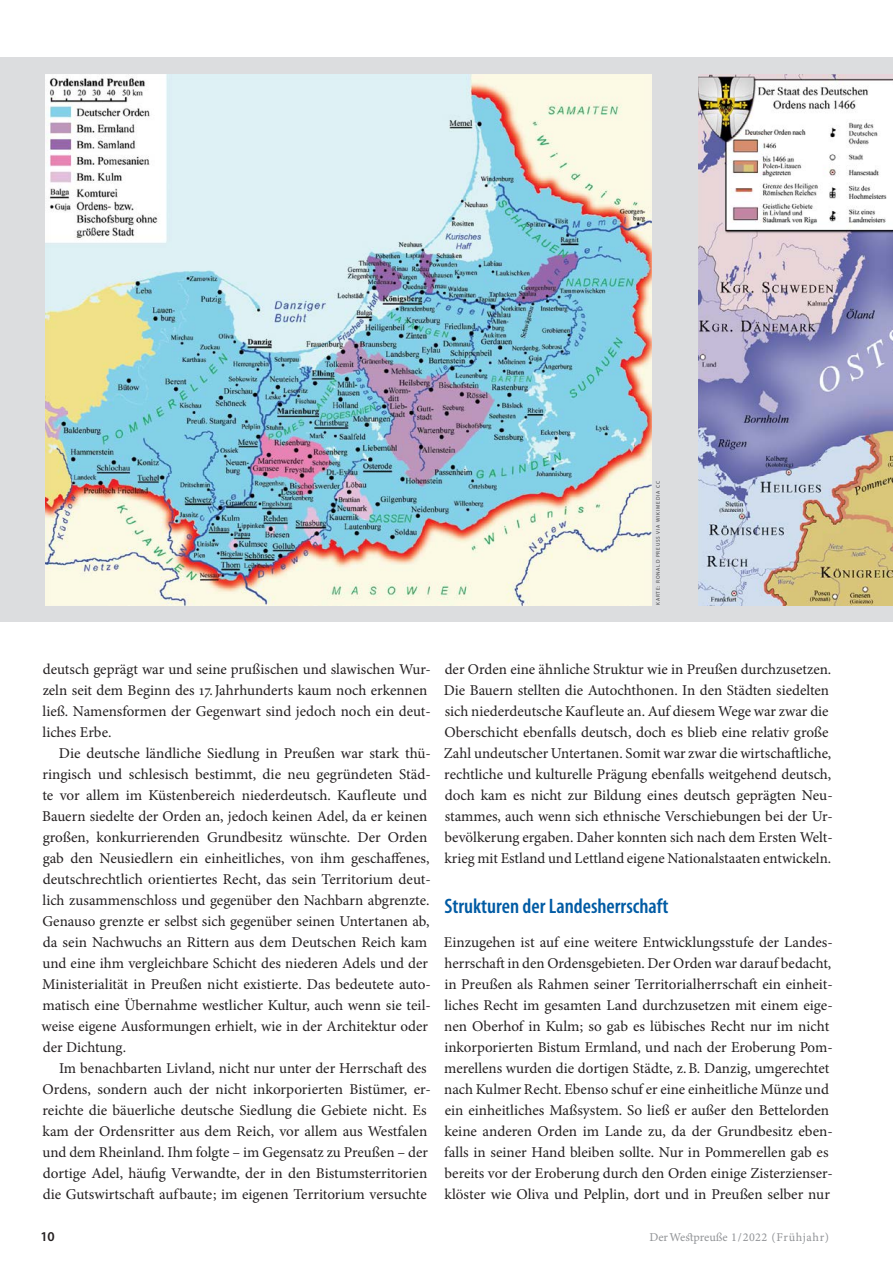
<style>
.page{position:relative;width:893px;height:1263px;background:#fff}
.page>*{position:absolute;margin:0;border:0;box-sizing:border-box;transform-origin:0 0}
.t1{font:600 condensed 21px "Myriad Pro";color:#015ba4}
.t2{font:15px/21px "Minion Pro";color:#231f20}
.t3{font:600 13.5px "Myriad Pro";color:#231f20}
.t4{font:12px "Minion Pro Capt";color:#939598}
.t5{font:5.25px "Myriad Pro";letter-spacing:.16em;color:#3e3e3f}
</style>
<div class="page">
<div style="left:0;top:58px;width:893px;height:564px;background:#dcdddf"></div>
<img style="left:46px;top:75px;width:606px;height:530px">
<img style="left:698px;top:75px;width:195px;height:530px">
<p class="t5" style="left:655px;top:605px;width:125px;rotate:-90deg">KARTE: RONALD PREUSS VIA WIKIMEDIA CC</p>
<p class="t2" style="left:43px;top:658px;width:390px">deutsch geprägt war und seine prußischen und slawischen Wur&shy;zeln seit dem Beginn des 17.Jahrhunderts kaum noch erkennen ließ. Namensformen der Gegenwart sind jedoch noch ein deut&shy;liches Erbe.</p>
<p class="t2" style="left:42px;top:742px;width:391px;text-indent:17px">Die deutsche ländliche Siedlung in Preußen war stark thü&shy;ringisch und schlesisch bestimmt, die neu gegründeten Städ&shy;te vor allem im Küstenbereich niederdeutsch. Kaufleute und Bauern siedelte der Orden an, jedoch keinen Adel, da er keinen großen, konkurrierenden Grundbesitz wünschte. Der Orden gab den Neusiedlern ein einheitliches, von ihm geschaffenes, deutschrechtlich orientiertes Recht, das sein Territorium deut&shy;lich zusammenschloss und gegenüber den Nachbarn abgrenzte.<br>Genauso grenzte er selbst sich gegenüber seinen Untertanen ab, da sein Nachwuchs an Rittern aus dem Deutschen Reich kam und eine ihm vergleichbare Schicht des niederen Adels und der Ministerialität in Preußen nicht existierte. Das bedeutete auto&shy;matisch eine Übernahme westlicher Kultur, auch wenn sie teil&shy;weise eigene Ausformungen erhielt, wie in der Architektur oder der Dichtung.</p>
<p class="t2" style="left:42px;top:1057px;width:390px;text-indent:17px">Im benachbarten Livland, nicht nur unter der Herrschaft des Ordens, sondern auch der nicht inkorporierten Bistümer, er&shy;reichte die bäuerliche deutsche Siedlung die Gebiete nicht. Es kam der Ordensritter aus dem Reich, vor allem aus Westfalen und dem Rheinland. Ihm folgte – im Gegensatz zu Preußen – der dortige Adel, häufig Verwandte, der in den Bistumsterritorien die Gutswirtschaft aufbaute; im eigenen Territorium versuchte</p>
<p class="t2" style="left:444px;top:658px;width:391px">der Orden eine ähnliche Struktur wie in Preußen durchzusetzen.<br>Die Bauern stellten die Autochthonen. In den Städten siedelten sich niederdeutsche Kaufleute an. Auf diesem Wege war zwar die Oberschicht ebenfalls deutsch, doch es blieb eine relativ große Zahl undeutscher Untertanen. Somit war zwar die wirtschaftliche, rechtliche und kulturelle Prägung ebenfalls weitgehend deutsch, doch kam es nicht zur Bildung eines deutsch geprägten Neu&shy;stammes, auch wenn sich ethnische Verschiebungen bei der Ur&shy;bevölkerung ergaben. Daher konnten sich nach dem Ersten Welt&shy;krieg mit Estland und Lettland eigene Nationalstaaten entwickeln.</p>
<h1 class="t1" style="left:444px;top:893px;width:225px">Strukturen der Landesherrschaft</h1>
<p class="t2" style="left:444px;top:931px;width:390px">Einzugehen ist auf eine weitere Entwicklungsstufe der Landes&shy;herrschaft in den Ordensgebieten. Der Orden war darauf bedacht, in Preußen als Rahmen seiner Territorialherrschaft ein einheit&shy;liches Recht im gesamten Land durchzusetzen mit einem eige&shy;nen Oberhof in Kulm; so gab es lübisches Recht nur im nicht inkorporierten Bistum Ermland, und nach der Eroberung Pom&shy;merellens wurden die dortigen Städte, z.B. Danzig, umgerechtet nach Kulmer Recht. Ebenso schuf er eine einheitliche Münze und ein einheitliches Maßsystem. So ließ er außer den Bettelorden keine anderen Orden im Lande zu, da der Grundbesitz eben&shy;falls in seiner Hand bleiben sollte. Nur in Pommerellen gab es bereits vor der Eroberung durch den Orden einige Zisterzienser&shy;klöster wie Oliva und Pelplin, dort und in Preußen selber nur</p>
<p class="t3" style="left:40px;top:1227px;width:16px">10</p>
<p class="t4" style="left:650px;top:1228px;width:181px">Der Westpreuße 1/2022 (Frühjahr)</p>
</div>
